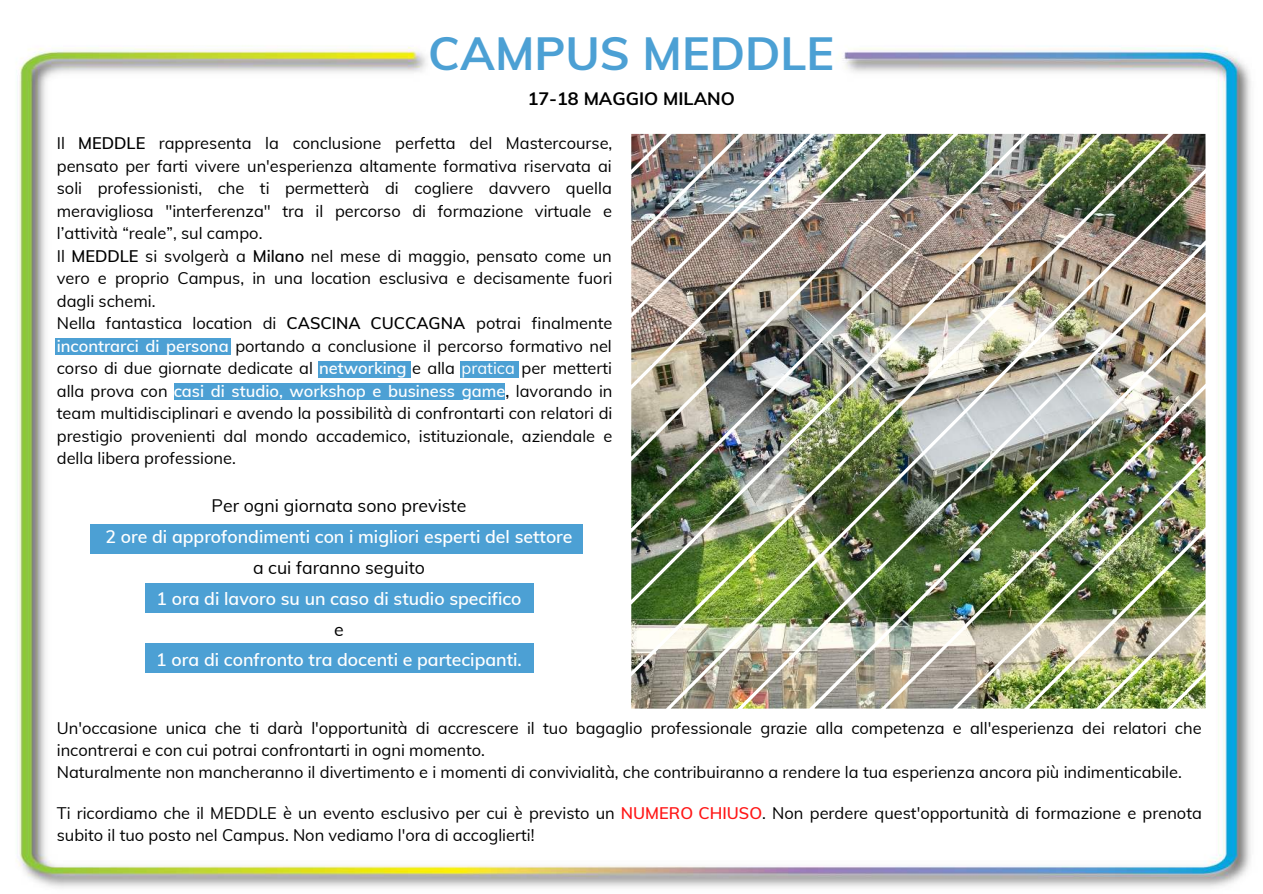
<style>
.page{position:relative;width:1263px;height:894px;background:#fff}
.page>*{position:absolute;margin:0;border:0;box-sizing:border-box;transform-origin:0 0}
.t1{font:700 46.5px "Muli";color:#4ca0d4}
.t2{font:700 18px "Muli";color:#000}
.t3{font:600 17.7px "Muli";color:#fff}
.t4{font:17.7px "Muli";color:#000}
.t5{font:16.5px/22.5px "Muli";color:#000}
.t6{font:16.35px/22.4px "Muli";color:#000}
.s1{font-weight:600}
.s2{font-weight:600;color:#fff}
.s3{color:#fff}
.s4{font-weight:600;color:#ff1616}
</style>
<div class="page">
<img style="left:16px;top:46px;width:1235px;height:842px">
<div style="left:473px;top:0;width:342px;height:110px;background:#fff"></div>
<div style="left:90px;top:524px;width:492px;height:29px;background:#4ca0d4"></div>
<div style="left:146px;top:583px;width:387px;height:29px;background:#4ca0d4"></div>
<div style="left:146px;top:643px;width:387px;height:29px;background:#4ca0d4"></div>
<img style="left:631px;top:134px;width:574px;height:574px">
<div style="left:56px;top:338px;width:174px;height:16px;background:#4ca0d4"></div>
<div style="left:318px;top:360px;width:92px;height:17px;background:#4ca0d4"></div>
<div style="left:460px;top:360px;width:59px;height:17px;background:#4ca0d4"></div>
<div style="left:175px;top:383px;width:330px;height:17px;background:#4ca0d4"></div>
<h1 class="t1" style="left:428px;top:19px;width:407px">CAMPUS MEDDLE</h1>
<p class="t2" style="left:528px;top:85px;width:209px">17-18 MAGGIO MILANO</p>
<p class="t5" style="left:57px;top:131px;width:557px">Il <span class="s1">MEDDLE</span> rappresenta la conclusione perfetta del Mastercourse, pensato per farti vivere un'esperienza altamente formativa riservata ai soli professionisti, che ti permetterà di cogliere davvero quella meravigliosa "interferenza" tra il percorso di formazione virtuale e l’attività “reale”, sul campo.<br>Il <span class="s1">MEDDLE</span> si svolgerà a <span class="s1">Milano</span> nel mese di maggio, pensato come un vero e proprio Campus, in una location esclusiva e decisamente fuori dagli schemi.<br>Nella fantastica location di <span class="s1">CASCINA CUCCAGNA</span> potrai finalmente <span class="s2">incontrarci di persona</span> portando a conclusione il percorso formativo nel corso di due giornate dedicate al <span class="s2">networking</span> e alla <span class="s3">pratica</span> per metterti alla prova con <span class="s2">casi di studio, workshop e business game</span><span class="s1">,</span> lavorando in team multidisciplinari e avendo la possibilità di confrontarti con relatori di prestigio provenienti dal mondo accademico, istituzionale, aziendale e della libera professione.</p>
<p class="t4" style="left:212px;top:492px;width:256px">Per ogni giornata sono previste</p>
<p class="t3" style="left:105px;top:523px;width:469px">2 ore di approfondimenti con i migliori esperti del settore</p>
<p class="t4" style="left:253px;top:554px;width:173px">a cui faranno seguito</p>
<p class="t3" style="left:157px;top:585px;width:367px">1 ora di lavoro su un caso di studio specifico</p>
<p class="t4" style="left:334px;top:616px;width:11px">e</p>
<p class="t3" style="left:156px;top:647px;width:367px">1 ora di confronto tra docenti e partecipanti.</p>
<p class="t6" style="left:57px;top:715px;width:1146px">Un'occasione unica che ti darà l'opportunità di accrescere il tuo bagaglio professionale grazie alla competenza e all'esperienza dei relatori che incontrerai e con cui potrai confrontarti in ogni momento.<br>Naturalmente non mancheranno il divertimento e i momenti di convivialità, che contribuiranno a rendere la tua esperienza ancora più indimenticabile.</p>
<p class="t6" style="left:57px;top:800px;width:1147px">Ti ricordiamo che il MEDDLE è un evento esclusivo per cui è previsto un <span class="s4">NUMERO CHIUSO</span>. Non perdere quest'opportunità di formazione e prenota subito il tuo posto nel Campus. Non vediamo l'ora di accoglierti!</p>
</div>
